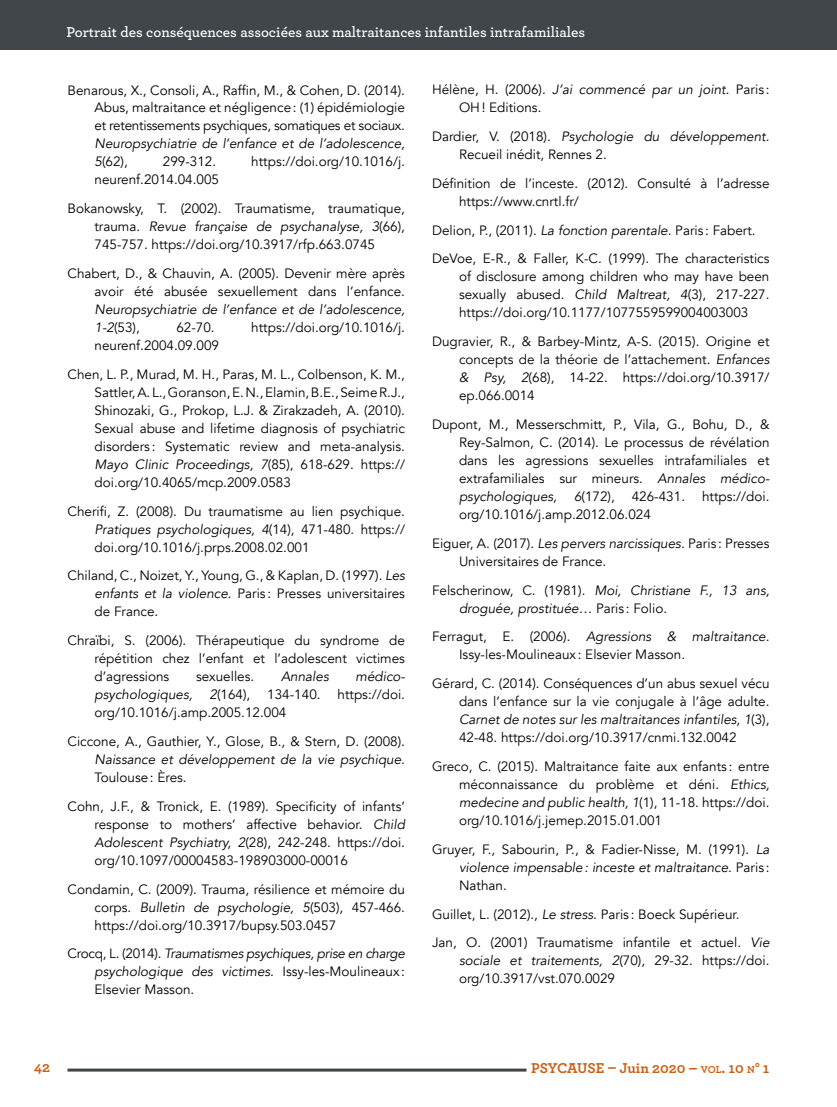
<style>
.page{position:relative;width:837px;height:1107px;background:#fff}
.page>*{position:absolute;margin:0;border:0;box-sizing:border-box;transform-origin:0 0}
.t1{font:600 15px "Archer";color:#fff}
.t2{font:700 15px "Archer";letter-spacing:-.015em;color:#ca6116}
.t3{font:13.5px/18px "Avenir";color:#000}
.t4{font:italic 13.5px/18px "Avenir";color:#000}
.s1{font-style:normal}
.s2{font-style:italic}
.s3{font-size:10.5px}
.s4{font-style:inherit}
</style>
<div class="page">
<div style="left:0;top:0;width:837px;height:50px;background:#404649"></div>
<hr style="left:68px;top:1069px;width:458px;height:3px;background:#404649">
<p class="t1" style="left:66px;top:21px;width:520px">Portrait des conséquences associées aux maltraitances infantiles intrafamiliales</p>
<p class="t3" style="left:94px;top:81px;width:312px;text-align:justify;text-indent:-27px">Benarous, X., Consoli, A., Raffin, M., &amp; Cohen, D. (2014).<br>Abus, maltraitance et négligence: (1) épidémiologie et retentissements psychiques, somatiques et sociaux.</p>
<p class="t4" style="left:94px;top:135px;width:312px">Neuropsychiatrie de l’enfance et de l’adolescence,<br>5<span class="s1">(62),</span></p>
<p class="t3" style="left:163px;top:153px;width:55px">299-312.</p>
<p class="t3" style="left:251px;top:153px;width:155px">https://doi.org/10.1016/j.</p>
<p class="t3" style="left:68px;top:166px;width:339px;line-height:28.8px;text-indent:27px">neurenf.2014.04.005<br>Bokanowsky, T. (2002). Traumatisme, traumatique,</p>
<p class="t3" style="left:95px;top:218px;width:312px">trauma. <span class="s2">Revue française de psychanalyse, 3</span>(66),<br>745-757. https://doi.org/10.3917/rfp.663.0745</p>
<p class="t3" style="left:68px;top:265px;width:339px;text-align:right">Chabert, D., &amp; Chauvin, A. (2005). Devenir mère après avoir été abusée sexuellement dans l’enfance.</p>
<p class="t4" style="left:95px;top:301px;width:312px">Neuropsychiatrie de l’enfance et de l’adolescence,<br>1-2<span class="s1">(53),</span></p>
<p class="t3" style="left:176px;top:319px;width:40px">62-70.</p>
<p class="t3" style="left:251px;top:319px;width:155px">https://doi.org/10.1016/j.</p>
<p class="t3" style="left:68px;top:331px;width:339px;line-height:28.8px;text-indent:27px">neurenf.2004.09.009<br>Chen, L. P., Murad, M. H., Paras, M. L., Colbenson, K. M.,</p>
<p class="t3" style="left:95px;top:383px;width:312px;text-align:justify">Sattler, A. L., Goranson, E. N., Elamin, B.E., Seime R.J., Shinozaki, G., Prokop, L.J. &amp; Zirakzadeh, A. (2010).<br>Sexual abuse and lifetime diagnosis of psychiatric disorders : Systematic review and meta-analysis.<br><span class="s2">Mayo Clinic Proceedings, 7</span>(85), 618-629. https:// doi.org/10.4065/mcp.2009.0583</p>
<p class="t3" style="left:95px;top:502px;width:312px;text-align:justify;text-indent:-27px">Cherifi, Z. (2008). Du traumatisme au lien psychique.<br><span class="s2">Pratiques psychologiques, 4</span>(14), 471-480. https:// doi.org/10.1016/j.prps.2008.02.001</p>
<p class="t3" style="left:95px;top:567px;width:312px;text-align:justify;text-indent:-27px">Chiland, C., Noizet, Y., Young, G., &amp; Kaplan, D. (1997). <span class="s2">Les enfants et la violence</span>. Paris : Presses universitaires de France.</p>
<p class="t3" style="left:95px;top:632px;width:312px;text-align:justify;text-indent:-27px">Chraïbi, S. (2006). Thérapeutique du syndrome de répétition chez l’enfant et l’adolescent victimes d’agressions</p>
<p class="t3" style="left:196px;top:668px;width:60px">sexuelles.</p>
<p class="t4" style="left:281px;top:668px;width:49px">Annales</p>
<p class="t4" style="left:356px;top:668px;width:51px">médico-</p>
<p class="t4" style="left:95px;top:686px;width:100px">psychologiques,</p>
<p class="t3" style="left:210px;top:686px;width:42px"><span class="s2">2</span>(164),</p>
<p class="t3" style="left:267px;top:686px;width:55px">134-140.</p>
<p class="t3" style="left:338px;top:686px;width:69px">https://doi.</p>
<p class="t3" style="left:68px;top:698px;width:339px;line-height:28.8px;text-indent:27px">org/10.1016/j.amp.2005.12.004<br>Ciccone, A., Gauthier, Y., Glose, B., &amp; Stern, D. (2008).</p>
<p class="t4" style="left:95px;top:751px;width:312px">Naissance et développement de la vie psychique.</p>
<p class="t3" style="left:68px;top:763px;width:339px;line-height:28.8px;text-indent:27px">Toulouse: Ères.<br>Cohn, J.F., &amp; Tronick, E. (1989). Specificity of infants’</p>
<p class="t3" style="left:95px;top:815px;width:312px;text-align:justify">response to mothers’ affective behavior. <span class="s2">Child Adolescent Psychiatry, 2</span>(28), 242-248. https://doi. org/10.1097/00004583-198903000-00016</p>
<p class="t3" style="left:95px;top:880px;width:312px;text-align:justify;text-indent:-27px">Condamin, C. (2009). Trauma, résilience et mémoire du corps. <span class="s2">Bulletin de psychologie, 5</span>(503), 457-466. https://doi.org/10.3917/bupsy.503.0457</p>
<p class="t4" style="left:95px;top:945px;width:312px;text-align:justify;text-indent:-27px"><span class="s1">Crocq, L. (2014).</span> Traumatismes psychiques, prise en charge psychologique des victimes. <span class="s1">Issy-les-Moulineaux :<br>Elsevier Masson.</span></p>
<p class="t3" style="left:459px;top:81px;width:312px;text-indent:-27px">Hélène, H. (2006). <span class="s2">J’ai commencé par un joint</span>. Paris :<br>OH! Editions.</p>
<p class="t3" style="left:459px;top:128px;width:312px;text-indent:-27px">Dardier, V. (2018). <span class="s2">Psychologie du développement.<br></span>Recueil inédit, Rennes 2.</p>
<p class="t3" style="left:459px;top:174px;width:312px;text-indent:-27px">Définition de l’inceste. (2012). Consulté à l’adresse https://www.cnrtl.fr/</p>
<p class="t3" style="left:432px;top:216px;width:339px;line-height:28.8px">Delion, P., (2011). <span class="s2">La fonction parentale.</span> Paris : Fabert.<br>DeVoe, E-R., &amp; Faller, K-C. (1999). The characteristics</p>
<p class="t3" style="left:459px;top:268px;width:312px;text-align:justify">of disclosure among children who may have been sexually abused. <span class="s2">Child Maltreat, 4</span>(3), 217-227. https://doi.org/10.1177/1077559599004003003</p>
<p class="t3" style="left:459px;top:333px;width:312px;text-align:justify;text-indent:-27px">Dugravier, R., &amp; Barbey-Mintz, A-S. (2015). Origine et concepts de la théorie de l’attachement. <span class="s2">Enfances &amp; Psy, 2</span>(68), 14-22. https://doi.org/10.3917/ ep.066.0014</p>
<p class="t3" style="left:459px;top:416px;width:312px;text-align:justify;text-indent:-27px">Dupont, M., Messerschmitt, P., Vila, G., Bohu, D., &amp; Rey-Salmon, C. (2014). Le processus de révélation dans les agressions sexuelles intrafamiliales et extrafamiliales sur mineurs. <span class="s2">Annales médico&shy;psychologiques,</span></p>
<p class="t3" style="left:574px;top:488px;width:42px"><span class="s2">6</span>(172),</p>
<p class="t3" style="left:632px;top:488px;width:55px">426-431.</p>
<p class="t3" style="left:702px;top:488px;width:69px">https://doi.</p>
<p class="t3" style="left:432px;top:500px;width:339px;line-height:28.8px;text-indent:27px">org/10.1016/j.amp.2012.06.024<br>Eiguer, A. (2017). <span class="s2">Les pervers narcissiques.</span> Paris : Presses</p>
<p class="t3" style="left:432px;top:547px;width:339px;line-height:28.8px;text-indent:27px">Universitaires de France.<br>Felscherinow, C. (1981). <span class="s2">Moi, Christiane F., 13 ans,</span></p>
<p class="t4" style="left:432px;top:594px;width:339px;line-height:28.8px;text-indent:27px">droguée, prostituée… <span class="s1">Paris : Folio.<br>Ferragut, E. (2006).</span> Agressions &amp; maltraitance.</p>
<p class="t3" style="left:432px;top:641px;width:339px;line-height:28.8px;text-indent:27px">Issy-les-Moulineaux : Elsevier Masson.<br>Gérard, C. (2014). Conséquences d’un abus sexuel vécu</p>
<p class="t3" style="left:459px;top:693px;width:312px;text-align:justify">dans l’enfance sur la vie conjugale à l’âge adulte.<br><span class="s2">Carnet de notes sur les maltraitances infantiles, 1</span>(3), 42-48. https://doi.org/10.3917/cnmi.132.0042</p>
<p class="t3" style="left:459px;top:758px;width:312px;text-align:justify;text-indent:-27px">Greco, C. (2015). Maltraitance faite aux enfants : entre méconnaissance du problème et déni. <span class="s2">Ethics, medecine and public health, 1</span>(1), 11-18. https://doi. org/10.1016/j.jemep.2015.01.001</p>
<p class="t3" style="left:459px;top:840px;width:312px;text-align:justify;text-indent:-27px">Gruyer, F., Sabourin, P., &amp; Fadier-Nisse, M. (1991). <span class="s2">La violence impensable: inceste et maltraitance</span>. Paris :<br>Nathan.</p>
<p class="t3" style="left:432px;top:900px;width:339px;line-height:28.8px">Guillet, L. (2012)., <span class="s2">Le stress.</span> Paris : Boeck Supérieur.<br>Jan, O. (2001) Traumatisme infantile et actuel. <span class="s2">Vie</span></p>
<p class="t3" style="left:459px;top:952px;width:312px"><span class="s2">sociale et traitements, 2</span>(70), 29-32. https://doi. org/10.3917/vst.070.0029</p>
<p class="t2" style="left:34px;top:1055px;width:18px">42</p>
<p class="t2" style="left:531px;top:1056px;width:240px">PSYCAUSE – Juin 2020 – <span class="s3">VOL</span><span class="s4">. 10</span> <span class="s3">N</span><span class="s4">° 1</span></p>
</div>
